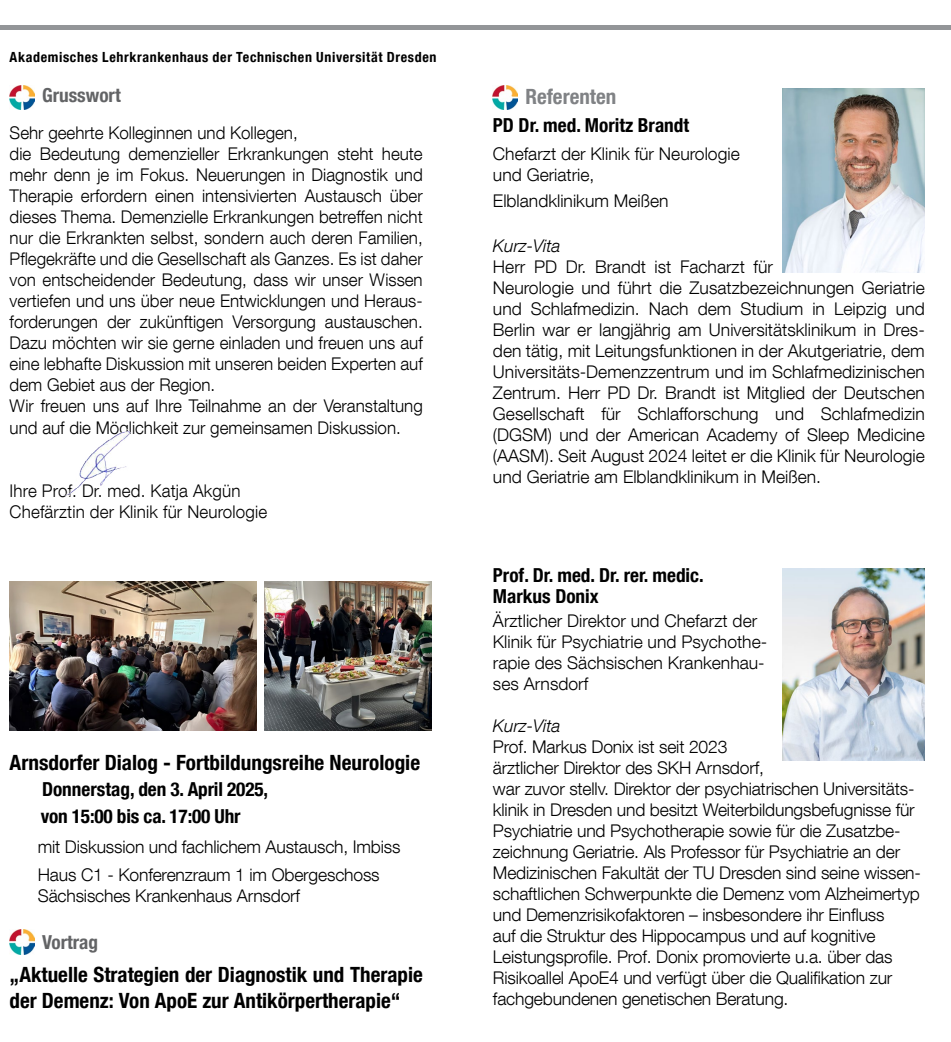
<style>
.page{position:relative;width:951px;height:1042px;background:#fff}
.page>*{position:absolute;margin:0;border:0;box-sizing:border-box;transform-origin:0 0}
.t1{font:700 condensed 21px/25.2px "Helvetica Neue LT Com";color:#000}
.t2{font:700 condensed 21px "Helvetica Neue LT Com";color:#808285}
.t3{font:700 condensed 19.25px/27.7px "Helvetica Neue LT Com";color:#000}
.t4{font:700 condensed 19.25px "Helvetica Neue LT Com";color:#636466}
.t5{font:300 17.5px/21px "Helvetica Neue LT Com";color:#000}
.t6{font:italic 300 17.5px "Helvetica Neue LT Com";color:#000}
.t7{font:700 condensed 14px "Helvetica Neue LT Com";letter-spacing:.045em;color:#000}
</style>
<div class="page">
<div style="left:0;top:25px;width:215px;height:5px;background:#939598"></div>
<div style="left:215px;top:25px;width:376px;height:5px;background:#939598"></div>
<div style="left:591px;top:25px;width:360px;height:5px;background:#939598"></div>
<img style="left:783px;top:88px;width:142px;height:185px">
<img style="left:10px;top:582px;width:247px;height:148px">
<img style="left:264px;top:582px;width:168px;height:148px">
<img style="left:493px;top:85px;width:24px;height:24px">
<img style="left:10px;top:85px;width:24px;height:24px">
<img style="left:783px;top:568px;width:142px;height:192px">
<img style="left:10px;top:929px;width:24px;height:25px">
<img style="left:64px;top:431px;width:67px;height:65px">
<p class="t7" style="left:10px;top:48px;width:428px">Akademisches Lehrkrankenhaus der Technischen Universität Dresden</p>
<p class="t4" style="left:42px;top:83px;width:80px">Grusswort</p>
<p class="t5" style="left:10px;top:122px;width:414px">Sehr geehrte Kolleginnen und Kollegen,<br>die Bedeutung demenzieller Erkrankungen steht heute mehr denn je im Fokus. Neuerungen in Diagnostik und Therapie erfordern einen intensivierten Austausch über dieses Thema. Demenzielle Erkrankungen betreffen nicht nur die Erkrankten selbst, sondern auch deren Familien, Pflegekräfte und die Gesellschaft als Ganzes. Es ist daher von entscheidender Bedeutung, dass wir unser Wissen vertiefen und uns über neue Entwicklungen und Heraus&shy;forderungen der zukünftigen Versorgung austauschen.<br>Dazu möchten wir sie gerne einladen und freuen uns auf eine lebhafte Diskussion mit unseren beiden Experten auf dem Gebiet aus der Region.<br>Wir freuen uns auf Ihre Teilnahme an der Veranstaltung und auf die Möglichkeit zur gemeinsamen Diskussion.</p>
<p class="t5" style="left:10px;top:479px;width:259px">Ihre Prof. Dr. med. Katja Akgün<br>Chefärztin der Klinik für Neurologie</p>
<p class="t1" style="left:10px;top:749px;width:412px">Arnsdorfer Dialog - Fortbildungsreihe Neurologie</p>
<p class="t3" style="left:41px;top:775px;width:229px">Donnerstag, den 3. April 2025, von 15:00 bis ca. 17:00 Uhr</p>
<p class="t5" style="left:38px;top:832px;width:364px;line-height:28px">mit Diskussion und fachlichem Austausch, Imbiss<br>Haus C1 - Konferenzraum 1 im Obergeschoss</p>
<p class="t5" style="left:38px;top:885px;width:264px">Sächsisches Krankenhaus Arnsdorf</p>
<p class="t4" style="left:42px;top:930px;width:58px">Vortrag</p>
<p class="t1" style="left:10px;top:962px;width:414px">„Aktuelle Strategien der Diagnostik und Therapie der Demenz: Von ApoE zur Antikörpertherapie“</p>
<p class="t2" style="left:525px;top:84px;width:92px">Referenten</p>
<p class="t3" style="left:493px;top:112px;width:198px">PD Dr. med. Moritz Brandt</p>
<p class="t5" style="left:493px;top:143px;width:248px">Chefarzt der Klinik für Neurologie und Geriatrie,</p>
<p class="t5" style="left:493px;top:190px;width:177px">Elblandklinikum Meißen</p>
<p class="t6" style="left:493px;top:235px;width:69px">Kurz-Vita</p>
<p class="t5" style="left:493px;top:256px;width:433px">Herr PD Dr. Brandt ist Facharzt für<br>Neurologie und führt die Zusatzbezeichnungen Geriatrie und Schlafmedizin. Nach dem Studium in Leipzig und Berlin war er langjährig am Universitätsklinikum in Dres&shy;den tätig, mit Leitungsfunktionen in der Akutgeriatrie, dem Universitäts-Demenzzentrum und im Schlafmedizinischen Zentrum. Herr PD Dr. Brandt ist Mitglied der Deutschen Gesellschaft für Schlafforschung und Schlafmedizin (DGSM) und der American Academy of Sleep Medicine (AASM). Seit August 2024 leitet er die Klinik für Neurologie und Geriatrie am Elblandklinikum in Meißen.</p>
<p class="t3" style="left:493px;top:564px;width:212px;line-height:21px">Prof. Dr. med. Dr. rer. medic.<br>Markus Donix</p>
<p class="t5" style="left:493px;top:610px;width:276px">Ärztlicher Direktor und Chefarzt der<br>Klinik für Psychiatrie und Psychothe&shy;rapie des Sächsischen Krankenhau&shy;ses Arnsdorf</p>
<p class="t6" style="left:493px;top:715px;width:69px">Kurz-Vita</p>
<p class="t5" style="left:493px;top:736px;width:429px">Prof. Markus Donix ist seit 2023<br>ärztlicher Direktor des SKH Arnsdorf,<br>war zuvor stellv. Direktor der psychiatrischen Universitäts&shy;klinik in Dresden und besitzt Weiterbildungsbefugnisse für Psychiatrie und Psychotherapie sowie für die Zusatzbe&shy;zeichnung Geriatrie. Als Professor für Psychiatrie an der Medizinischen Fakultät der TU Dresden sind seine wissen&shy;schaftlichen Schwerpunkte die Demenz vom Alzheimertyp und Demenzrisikofaktoren – insbesondere ihr Einfluss<br>auf die Struktur des Hippocampus und auf kognitive Leistungsprofile. Prof. Donix promovierte u.a. über das Risikoallel ApoE4 und verfügt über die Qualifikation zur fachgebundenen genetischen Beratung.</p>
</div>
